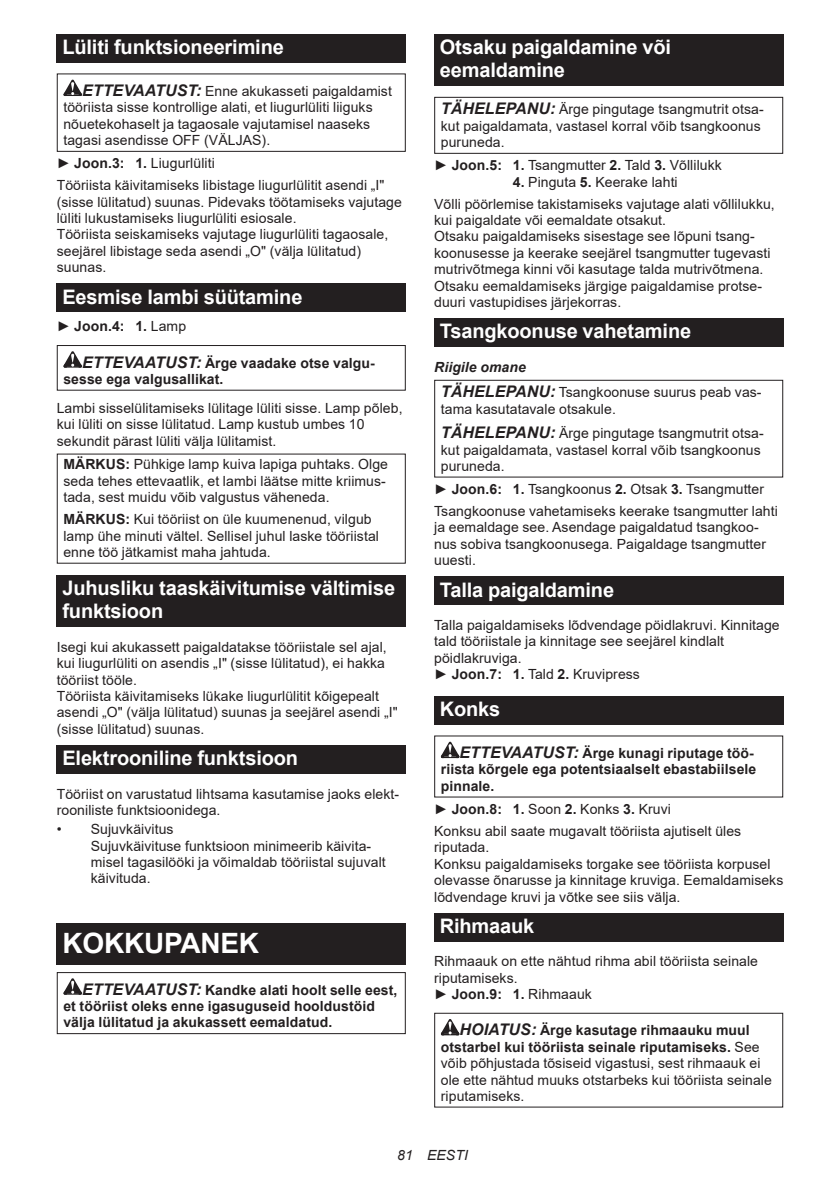
<style>
.page{position:relative;width:840px;height:1191px;background:#fff}
.page>*{position:absolute;margin:0;border:0;box-sizing:border-box;transform-origin:0 0}
.t1{font:700 28px "Arial";letter-spacing:-.01em;color:#fff}
.t2{font:700 20px/23.4px "Arial";letter-spacing:-.01em;color:#fff}
.t3{font:14px/16.4px "Arial";letter-spacing:.005em;color:#231f20}
.t4{font:700 14px/16.4px "Arial";letter-spacing:.005em;color:#231f20}
.t5{font:italic 14px "Arial";letter-spacing:.005em;color:#231f20}
.s1{font-weight:700;font-style:italic;font-size:16px}
.s2{font-weight:700}
.s3{font-weight:400}
.s4{font-style:italic;font-size:16px}
.s5{font-weight:700;font-style:italic}
</style>
<div class="page">
<div style="left:57px;top:34px;width:348px;height:29px;background:#231f20"></div>
<svg style="left:63px;top:80px;width:19px;height:16px"></svg>
<div style="left:57px;top:73px;width:348px;height:79px;border:1px solid #231f20"></div>
<div style="left:57px;top:283px;width:348px;height:29px;background:#231f20"></div>
<svg style="left:63px;top:351px;width:19px;height:16px"></svg>
<div style="left:57px;top:345px;width:348px;height:46px;border:1px solid #231f20"></div>
<div style="left:57px;top:575px;width:348px;height:52px;background:#231f20"></div>
<div style="left:57px;top:745px;width:348px;height:28px;background:#231f20"></div>
<div style="left:57px;top:923px;width:348px;height:41px;background:#231f20"></div>
<svg style="left:63px;top:978px;width:19px;height:16px"></svg>
<div style="left:57px;top:972px;width:348px;height:62px;border:1px solid #231f20"></div>
<div style="left:434px;top:34px;width:348px;height:52px;background:#231f20"></div>
<div style="left:434px;top:97px;width:348px;height:57px;border:1px solid #231f20"></div>
<div style="left:434px;top:318px;width:348px;height:29px;background:#231f20"></div>
<div style="left:434px;top:380px;width:348px;height:97px;border:1px solid #231f20"></div>
<div style="left:434px;top:576px;width:348px;height:29px;background:#231f20"></div>
<div style="left:434px;top:696px;width:348px;height:28px;background:#231f20"></div>
<svg style="left:440px;top:741px;width:19px;height:17px"></svg>
<div style="left:434px;top:913px;width:348px;height:28px;background:#231f20"></div>
<svg style="left:440px;top:1019px;width:19px;height:16px"></svg>
<div style="left:434px;top:1012px;width:348px;height:95px;border:1px solid #231f20"></div>
<h2 class="t2" style="left:62px;top:36px;width:223px">Lüliti funktsioneerimine</h2>
<p class="t3" style="left:63px;top:83px;width:330px;text-indent:19px"><span class="s1">ETTEVAATUST:</span> Enne akukasseti paigaldamist tööriista sisse kontrollige alati, et liugurlüliti liiguks nõuetekohaselt ja tagaosale vajutamisel naaseks tagasi asendisse OFF (VÄLJAS).</p>
<p class="t3" style="left:57px;top:152px;width:329px;line-height:22px">► <span class="s2">Joon.3: 1.</span> Liugurlüliti<br>Tööriista käivitamiseks libistage liugurlülitit asendi „I"</p>
<p class="t3" style="left:57px;top:193px;width:346px">(sisse lülitatud) suunas. Pidevaks töötamiseks vajutage lüliti lukustamiseks liugurlüliti esiosale.<br>Tööriista seiskamiseks vajutage liugurlüliti tagaosale, seejärel libistage seda asendi „O" (välja lülitatud) suunas.</p>
<h2 class="t2" style="left:62px;top:285px;width:241px">Eesmise lambi süütamine</h2>
<p class="t4" style="left:57px;top:318px;width:131px"><span class="s3">►</span> Joon.4: 1. <span class="s3">Lamp</span></p>
<p class="t4" style="left:63px;top:355px;width:312px;text-indent:19px"><span class="s4">ETTEVAATUST:</span> Ärge vaadake otse valgu&shy;sesse ega valgusallikat.</p>
<p class="t3" style="left:57px;top:399px;width:347px">Lambi sisselülitamiseks lülitage lüliti sisse. Lamp põleb, kui lüliti on sisse lülitatud. Lamp kustub umbes 10 sekundit pärast lüliti välja lülitamist.</p>
<p class="t3" style="left:63px;top:456px;width:326px"><span class="s2">MÄRKUS:</span> Pühkige lamp kuiva lapiga puhtaks. Olge seda tehes ettevaatlik, et lambi läätse mitte kriimus&shy;tada, sest muidu võib valgustus väheneda.</p>
<p class="t3" style="left:63px;top:511px;width:317px"><span class="s2">MÄRKUS:</span> Kui tööriist on üle kuumenenud, vilgub lamp ühe minuti vältel. Sellisel juhul laske tööriistal enne töö jätkamist maha jahtuda.</p>
<h2 class="t2" style="left:62px;top:576px;width:334px">Juhusliku taaskäivitumise vältimise funktsioon</h2>
<p class="t3" style="left:57px;top:638px;width:342px">Isegi kui akukassett paigaldatakse tööriistale sel ajal, kui liugurlüliti on asendis „I" (sisse lülitatud), ei hakka tööriist tööle.<br>Tööriista käivitamiseks lükake liugurlülitit kõigepealt asendi „O" (välja lülitatud) suunas ja seejärel asendi „I" (sisse lülitatud) suunas.</p>
<h2 class="t2" style="left:62px;top:746px;width:237px">Elektrooniline funktsioon</h2>
<p class="t3" style="left:57px;top:785px;width:343px">Tööriist on varustatud lihtsama kasutamise jaoks elekt&shy;rooniliste funktsioonidega.</p>
<p class="t3" style="left:91px;top:821px;width:296px;text-indent:-34px">• Sujuvkäivitus<br>Sujuvkäivituse funktsioon minimeerib käivita&shy;misel tagasilööki ja võimaldab tööriistal sujuvalt käivituda.</p>
<h1 class="t1" style="left:62px;top:923px;width:198px">KOKKUPANEK</h1>
<p class="t4" style="left:63px;top:981px;width:335px;text-indent:19px"><span class="s4">ETTEVAATUST:</span> Kandke alati hoolt selle eest, et tööriist oleks enne igasuguseid hooldustöid välja lülitatud ja akukassett eemaldatud.</p>
<h2 class="t2" style="left:439px;top:36px;width:232px">Otsaku paigaldamine või eemaldamine</h2>
<p class="t3" style="left:440px;top:101px;width:324px"><span class="s1">TÄHELEPANU:</span> Ärge pingutage tsangmutrit otsa&shy;kut paigaldamata, vastasel korral võib tsangkoonus puruneda.</p>
<p class="t3" style="left:434px;top:157px;width:289px">► <span class="s2">Joon.5: 1.</span> Tsangmutter <span class="s2">2.</span> Tald <span class="s2">3.</span> Võllilukk</p>
<p class="t3" style="left:434px;top:171px;width:342px;line-height:22px;text-indent:79px"><span class="s2">4.</span> Pinguta <span class="s2">5.</span> Keerake lahti<br>Võlli pöörlemise takistamiseks vajutage alati võllilukku,</p>
<p class="t3" style="left:434px;top:212px;width:338px">kui paigaldate või eemaldate otsakut.<br>Otsaku paigaldamiseks sisestage see lõpuni tsang&shy;koonusesse ja keerake seejärel tsangmutter tugevasti mutrivõtmega kinni või kasutage talda mutrivõtmena.<br>Otsaku eemaldamiseks järgige paigaldamise protse&shy;duuri vastupidises järjekorras.</p>
<h2 class="t2" style="left:439px;top:320px;width:253px">Tsangkoonuse vahetamine</h2>
<p class="t3" style="left:440px;top:354px;width:322px;line-height:25.6px;text-indent:-7px"><span class="s5">Riigile omane<br></span><span class="s1">TÄHELEPANU:</span> Tsangkoonuse suurus peab vas-</p>
<p class="t3" style="left:440px;top:396px;width:324px;line-height:24.4px">tama kasutatavale otsakule.<br><span class="s1">TÄHELEPANU:</span> Ärge pingutage tsangmutrit otsa-</p>
<p class="t3" style="left:440px;top:441px;width:321px">kut paigaldamata, vastasel korral võib tsangkoonus puruneda.</p>
<p class="t3" style="left:434px;top:478px;width:345px;line-height:22px">► <span class="s2">Joon.6: 1.</span> Tsangkoonus <span class="s2">2.</span> Otsak <span class="s2">3.</span> Tsangmutter<br>Tsangkoonuse vahetamiseks keerake tsangmutter lahti</p>
<p class="t3" style="left:434px;top:519px;width:333px">ja eemaldage see. Asendage paigaldatud tsangkoo&shy;nus sobiva tsangkoonusega. Paigaldage tsangmutter uuesti.</p>
<h2 class="t2" style="left:439px;top:578px;width:176px">Talla paigaldamine</h2>
<p class="t3" style="left:434px;top:616px;width:347px">Talla paigaldamiseks lõdvendage pöidlakruvi. Kinnitage tald tööriistale ja kinnitage see seejärel kindlalt pöidlakruviga.<br>► <span class="s2">Joon.7: 1.</span> Tald <span class="s2">2.</span> Kruvipress</p>
<h2 class="t2" style="left:439px;top:697px;width:62px">Konks</h2>
<p class="t4" style="left:440px;top:745px;width:317px;text-indent:19px"><span class="s4">ETTEVAATUST:</span> Ärge kunagi riputage töö&shy;riista kõrgele ega potentsiaalselt ebastabiilsele pinnale.</p>
<p class="t3" style="left:434px;top:798px;width:308px;line-height:22px">► <span class="s2">Joon.8: 1.</span> Soon <span class="s2">2.</span> Konks <span class="s2">3.</span> Kruvi<br>Konksu abil saate mugavalt tööriista ajutiselt üles</p>
<p class="t3" style="left:434px;top:839px;width:350px">riputada.<br>Konksu paigaldamiseks torgake see tööriista korpusel olevasse õnarusse ja kinnitage kruviga. Eemaldamiseks lõdvendage kruvi ja võtke see siis välja.</p>
<h2 class="t2" style="left:439px;top:914px;width:96px">Rihmaauk</h2>
<p class="t3" style="left:434px;top:953px;width:325px">Rihmaauk on ette nähtud rihma abil tööriista seinale riputamiseks.<br>► <span class="s2">Joon.9: 1.</span> Rihmaauk</p>
<p class="t3" style="left:440px;top:1022px;width:332px;text-indent:19px"><span class="s1">HOIATUS:</span> <span class="s2">Ärge kasutage rihmaauku muul otstarbel kui tööriista seinale riputamiseks.</span> See võib põhjustada tõsiseid vigastusi, sest rihmaauk ei ole ette nähtud muuks otstarbeks kui tööriista seinale riputamiseks.</p>
<p class="t5" style="left:397px;top:1146px;width:72px">81 EESTI</p>
</div>
